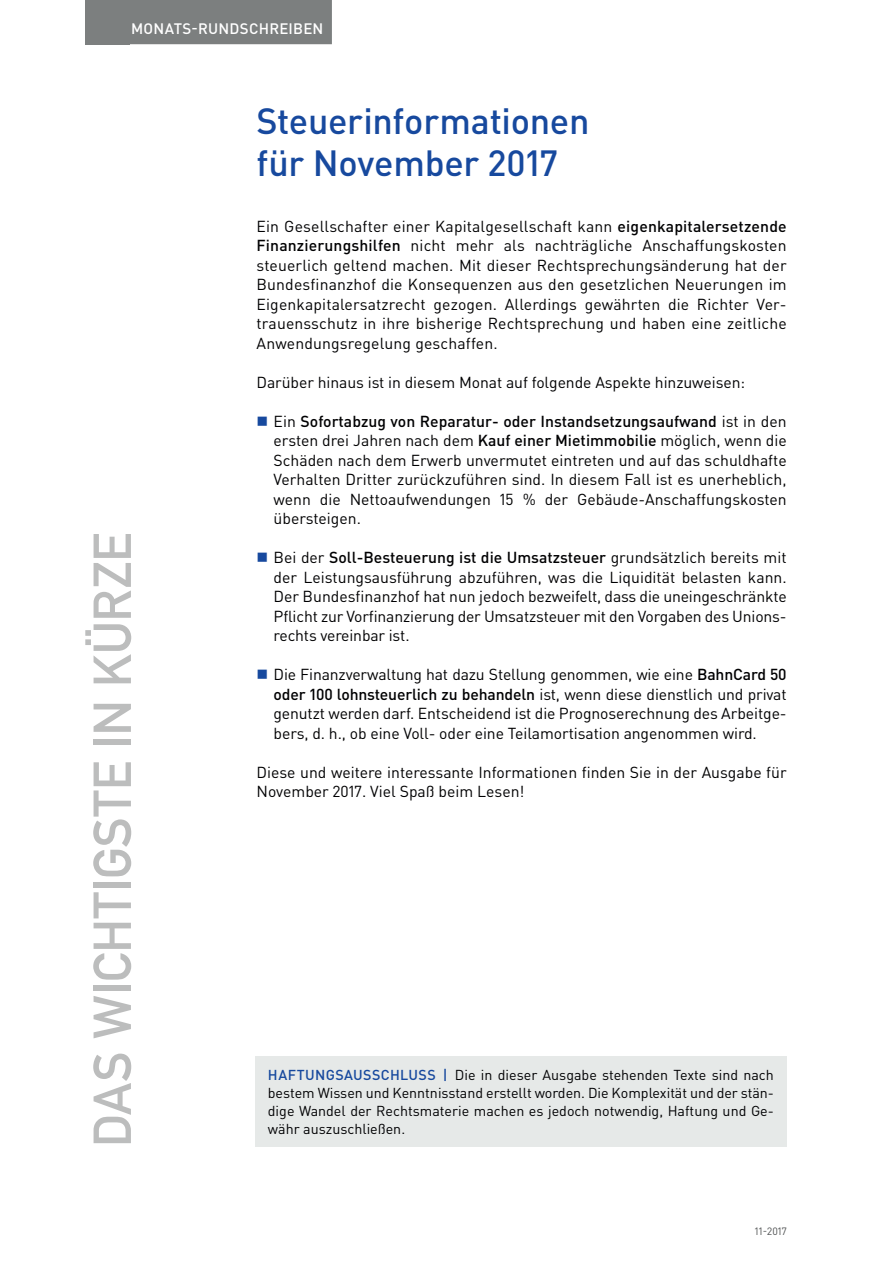
<style>
.page{position:relative;width:893px;height:1263px;background:#fff}
.page>*{position:absolute;margin:0;border:0;box-sizing:border-box;transform-origin:0 0}
.t1{font:52.5px "DIN Mittelschrift Std";color:#bcbdbd}
.t2{font:500 36px/42px "DIN Pro";letter-spacing:-.01em;color:#17499e}
.t3{font:15.75px/19.5px "DIN Pro";letter-spacing:-.005em;color:#000002;text-align:justify}
.t4{font:500 15px "DIN Pro";letter-spacing:.015em;color:#fff}
.t5{font:14.25px/18px "DIN Pro";color:#000002;text-align:justify}
.t6{font:10.5px "DIN Pro";color:#4f5152}
.s1{font-weight:500}
.s2{font-weight:500;color:#17499e}
</style>
<div class="page">
<div style="left:85px;top:0;width:45px;height:44px;background:#7c7f7f"></div>
<div style="left:122px;top:0;width:210px;height:44px;background:#7c7f7f"></div>
<div style="left:255px;top:1057px;width:532px;height:90px;background:#e6e9e8"></div>
<p class="t4" style="left:131px;top:18px;width:194px">MONATS-RUNDSCHREIBEN</p>
<h1 class="t1" style="left:82px;top:1147px;width:616px;rotate:-90deg">DAS WICHTIGSTE IN KÜRZE</h1>
<h2 class="t2" style="left:257px;top:99px;width:334px">Steuerinformationen für November 2017</h2>
<p class="t3" style="left:257px;top:216px;width:532px">Ein Gesellschafter einer Kapitalgesellschaft kann <span class="s1">eigenkapitalersetzende Finanzierungshilfen</span> nicht mehr als nachträgliche Anschaffungskosten steuerlich geltend machen. Mit dieser Rechtsprechungsänderung hat der Bundesfinanzhof die Konsequenzen aus den gesetzlichen Neuerungen im Eigenkapitalersatzrecht gezogen. Allerdings gewährten die Richter Ver&shy;trauensschutz in ihre bisherige Rechtsprechung und haben eine zeitliche Anwendungsregelung geschaffen.</p>
<p class="t3" style="left:257px;top:372px;width:490px">Darüber hinaus ist in diesem Monat auf folgende Aspekte hinzuweisen:</p>
<p class="t3" style="left:274px;top:411px;width:515px">Ein <span class="s1">Sofortabzug von Reparatur- oder Instandsetzungsaufwand</span> ist in den ersten drei Jahren nach dem <span class="s1">Kauf einer Mietimmobilie</span> möglich, wenn die Schäden nach dem Erwerb unvermutet eintreten und auf das schuldhafte Verhalten Dritter zurückzuführen sind. In diesem Fall ist es unerheblich, wenn die Nettoaufwendungen 15 % der Gebäude-Anschaffungskosten übersteigen.</p>
<p class="t3" style="left:274px;top:547px;width:515px">Bei der <span class="s1">Soll-Besteuerung ist die Umsatzsteuer</span> grundsätzlich bereits mit der Leistungsausführung abzuführen, was die Liquidität belasten kann.<br>Der Bundesfinanzhof hat nun jedoch bezweifelt, dass die uneingeschränkte Pflicht zur Vorfinanzierung der Umsatzsteuer mit den Vorgaben des Unions&shy;rechts vereinbar ist.</p>
<p class="t3" style="left:274px;top:664px;width:515px">Die Finanzverwaltung hat dazu Stellung genommen, wie eine <span class="s1">BahnCard 50 oder 100 lohnsteuerlich zu behandeln</span> ist, wenn diese dienstlich und privat genutzt werden darf. Entscheidend ist die Prognoserechnung des Arbeitge&shy;bers, d. h., ob eine Voll- oder eine Teilamortisation angenommen wird.</p>
<p class="t3" style="left:257px;top:762px;width:532px">Diese und weitere interessante Informationen finden Sie in der Ausgabe für<br>November 2017. Viel Spaß beim Lesen!</p>
<p class="t5" style="left:268px;top:1065px;width:508px"><span class="s2">HAFTUNGSAUSSCHLUSS |</span> Die in dieser Ausgabe stehenden Texte sind nach bestem Wissen und Kenntnisstand erstellt worden. Die Komplexität und der stän&shy;dige Wandel der Rechtsmaterie machen es jedoch notwendig, Haftung und Ge&shy;währ auszuschließen.</p>
<p class="t6" style="left:755px;top:1224px;width:33px">11-2017</p>
</div>
